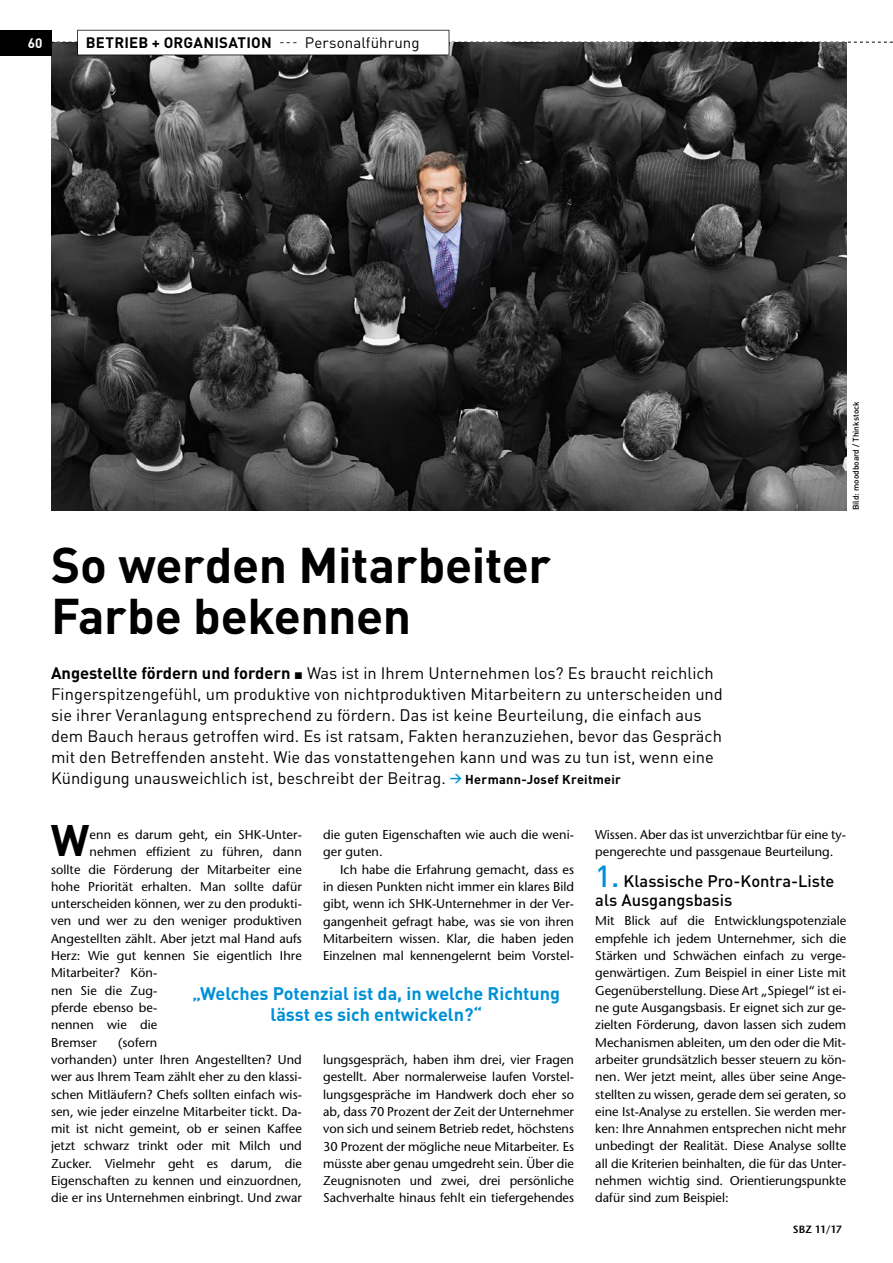
<style>
.page{position:relative;width:893px;height:1263px;background:#fff}
.page>*{position:absolute;margin:0;border:0;box-sizing:border-box;transform-origin:0 0}
.t1{font:700 49.5px/51px "DIN Pro";letter-spacing:-.01em;color:#000}
.t2{font:700 43.5px "DIN Pro";color:#000}
.t3{font:700 18px/21px "DIN Pro";color:#0090d6;text-align:center}
.t4{font:16.5px/21px "DIN Pro";color:#000}
.t5{font:500 16.5px/19.5px "DIN Pro";color:#000}
.t6{font:700 15px "DIN Pro";letter-spacing:.015em;color:#000}
.t7{font:700 13.5px "DIN Pro";color:#fff}
.t8{font:500 12.75px/17.2px "Stone Sans Std";letter-spacing:.005em;color:#000}
.t9{font:600 10.5px "Stone Sans Std";letter-spacing:-.02em;color:#000}
.t10{font:500 8.25px "DIN Pro";color:#000}
.s1{font-weight:400;font-size:12px}
.s2{font-weight:400}
.s3{font-weight:700}
.s4{font-weight:700;font-size:12px;color:#0090d6}
.s5{font-weight:700;font-size:12.75px}
.s6{font-size:30px;color:#0090d6}
</style>
<div class="page">
<svg style="left:846px;top:42px;width:47px;height:1px"></svg>
<img style="left:51px;top:42px;width:795px;height:468px">
<svg style="left:77px;top:30px;width:372px;height:25px"></svg>
<div style="left:78px;top:31px;width:371px;height:24px;background:#fff"></div>
<div style="left:0;top:30px;width:51px;height:25px;background:#000"></div>
<p class="t7" style="left:28px;top:34px;width:16px">60</p>
<p class="t6" style="left:86px;top:33px;width:335px">BETRIEB + ORGANISATION <span class="s1">---</span> <span class="s2">Personalführung</span></p>
<h1 class="t1" style="left:51px;top:537px;width:501px">So werden Mitarbeiter<br>Farbe bekennen</h1>
<p class="t4" style="left:51px;top:661px;width:673px"><span class="s3">Angestellte fördern und fordern</span> ▪ Was ist in Ihrem Unternehmen los? Es braucht reichlich Fingerspitzengefühl, um produktive von nichtproduktiven Mitarbeitern zu unterscheiden und sie ihrer Veranlagung entsprechend zu fördern. Das ist keine Beurteilung, die einfach aus dem Bauch heraus getroffen wird. Es ist ratsam, Fakten heranzuziehen, bevor das Gespräch mit den Betreffenden ansteht. Wie das vonstattengehen kann und was zu tun ist, wenn eine Kündigung unausweichlich ist, beschreibt der Beitrag. <span class="s4">→</span> <span class="s5">Hermann-Josef Kreitmeir</span></p>
<p class="t10" style="left:850px;top:510px;width:110px;rotate:-90deg">Bild: moodboard / Thinkstock</p>
<h2 class="t2" style="left:51px;top:811px;width:40px">W</h2>
<p class="t8" style="left:90px;top:826px;width:214px">enn es darum geht, ein SHK-Unter-</p>
<p class="t8" style="left:323px;top:826px;width:252px">die guten Eigenschaften wie auch die weni&shy;ger guten.</p>
<p class="t8" style="left:323px;top:861px;width:252px;text-align:justify;text-indent:17px">Ich habe die Erfahrung gemacht, dass es in diesen Punkten nicht immer ein klares Bild gibt, wenn ich SHK-Unternehmer in der Ver&shy;gangenheit gefragt habe, was sie von ihren Mitarbeitern wissen. Klar, die haben jeden Einzelnen mal kennengelernt beim Vorstel-</p>
<p class="t8" style="left:90px;top:843px;width:214px">nehmen effizient zu führen, dann</p>
<p class="t8" style="left:51px;top:860px;width:252px">sollte die Förderung der Mitarbeiter eine</p>
<p class="t8" style="left:51px;top:878px;width:252px">hohe Priorität erhalten. Man sollte dafür</p>
<p class="t8" style="left:51px;top:895px;width:252px">unterscheiden können, wer zu den produkti-</p>
<p class="t8" style="left:51px;top:912px;width:252px">ven und wer zu den weniger produktiven</p>
<p class="t8" style="left:51px;top:930px;width:252px">Angestellten zählt. Aber jetzt mal Hand aufs</p>
<p class="t8" style="left:51px;top:947px;width:252px">Herz: Wie gut kennen Sie eigentlich Ihre</p>
<p class="t8" style="left:51px;top:964px;width:108px">Mitarbeiter? Kön-</p>
<p class="t8" style="left:51px;top:982px;width:108px">nen Sie die Zug-</p>
<p class="t8" style="left:51px;top:999px;width:108px">pferde ebenso be-</p>
<p class="t8" style="left:51px;top:1016px;width:108px">nennen wie die</p>
<p class="t8" style="left:51px;top:1033px;width:47px">Bremser</p>
<h3 class="t3" style="left:192px;top:982px;width:369px">„Welches Potenzial ist da, in welche Richtung lässt es sich entwickeln?“</h3>
<p class="t8" style="left:51px;top:1033px;width:252px;text-indent:67px">(sofern<br>vorhanden) unter Ihren Angestellten? Und wer aus Ihrem Team zählt eher zu den klassi&shy;schen Mitläufern? Chefs sollten einfach wis&shy;sen, wie jeder einzelne Mitarbeiter tickt. Da&shy;mit ist nicht gemeint, ob er seinen Kaffee jetzt schwarz trinkt oder mit Milch und Zucker. Vielmehr geht es darum, die Eigenschaften zu kennen und einzuordnen, die er ins Unternehmen einbringt. Und zwar</p>
<p class="t8" style="left:323px;top:1051px;width:252px;text-align:justify">lungsgespräch, haben ihm drei, vier Fragen gestellt. Aber normalerweise laufen Vorstel&shy;lungsgespräche im Handwerk doch eher so ab, dass 70 Prozent der Zeit der Unternehmer von sich und seinem Betrieb redet, höchstens 30 Prozent der mögliche neue Mitarbeiter. Es müsste aber genau umgedreht sein. Über die Zeugnisnoten und zwei, drei persönliche Sachverhalte hinaus fehlt ein tiefergehendes</p>
<p class="t8" style="left:595px;top:826px;width:252px">Wissen. Aber das ist unverzichtbar für eine ty&shy;pengerechte und passgenaue Beurteilung.</p>
<p class="t5" style="left:595px;top:870px;width:241px"><span class="s6">1.</span> Klassische Pro-Kontra-Liste als Ausgangsbasis</p>
<p class="t8" style="left:595px;top:912px;width:252px;text-align:justify">Mit Blick auf die Entwicklungspotenziale empfehle ich jedem Unternehmer, sich die Stärken und Schwächen einfach zu verge&shy;genwärtigen. Zum Beispiel in einer Liste mit Gegenüberstellung. Diese Art „Spiegel“ ist ei&shy;ne gute Ausgangsbasis. Er eignet sich zur ge&shy;zielten Förderung, davon lassen sich zudem Mechanismen ableiten, um den oder die Mit&shy;arbeiter grundsätzlich besser steuern zu kön&shy;nen. Wer jetzt meint, alles über seine Ange&shy;stellten zu wissen, gerade dem sei geraten, so eine Ist-Analyse zu erstellen. Sie werden mer&shy;ken: Ihre Annahmen entsprechen nicht mehr unbedingt der Realität. Diese Analyse sollte all die Kriterien beinhalten, die für das Unter&shy;nehmen wichtig sind. Orientierungspunkte dafür sind zum Beispiel:</p>
<p class="t9" style="left:793px;top:1223px;width:51px">SBZ 11/17</p>
</div>
